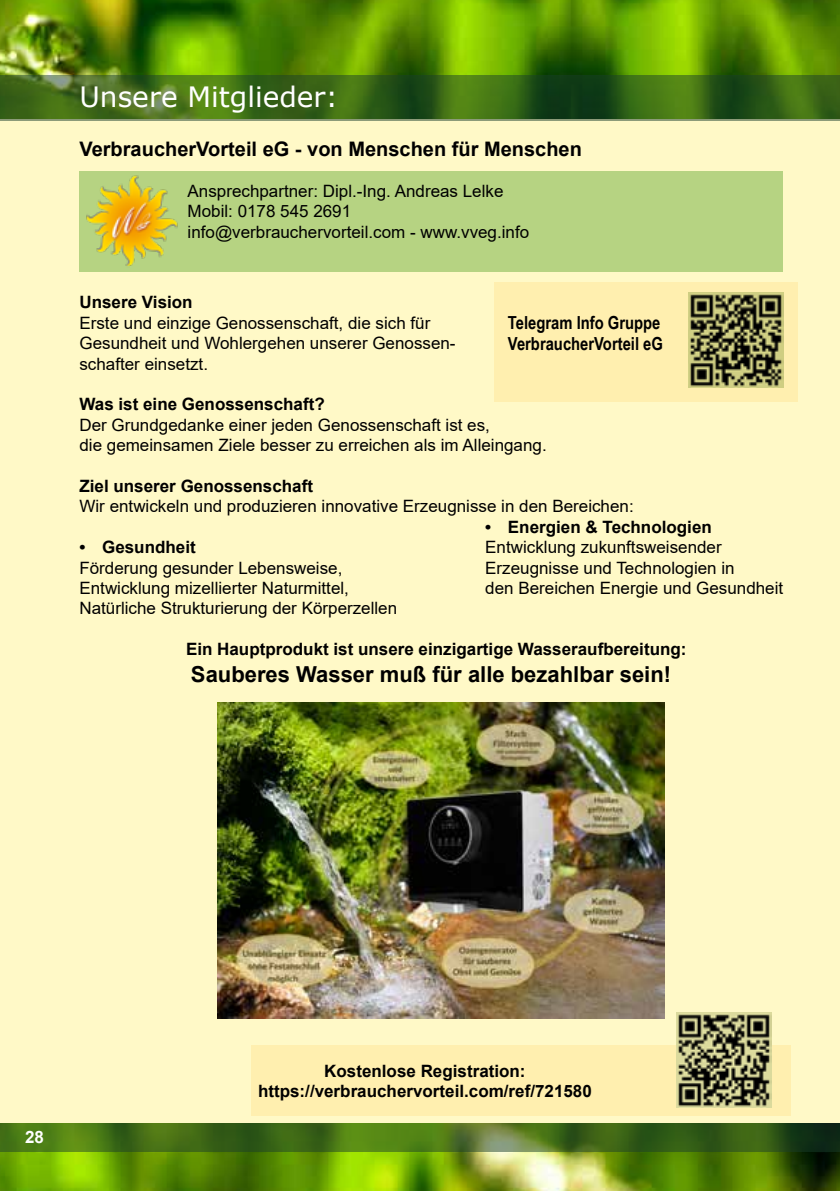
<style>
.page{position:relative;width:840px;height:1191px;background:#fff}
.page>*{position:absolute;margin:0;border:0;box-sizing:border-box;transform-origin:0 0}
.t1{font:28px "Verdana";color:#fff}
.t2{font:700 22px "Arial";color:#000}
.t3{font:700 20px "Arial";color:#000}
.t4{font:700 18px/21.6px "Arial Narrow";color:#000}
.t5{font:17px/20.4px "Arial";color:#000}
.t6{font:700 17px/20.4px "Arial";color:#000;text-align:center}
.t7{font:700 17px "Arial";color:#fff}
</style>
<div class="page">
<img style="left:0;top:0;width:839px;height:75px">
<img style="left:0;top:1151px;width:839px;height:40px">
<div style="left:0;top:119px;width:839px;height:1004px;background:#fff9c7"></div>
<svg style="left:0;top:75px;width:839px;height:45px;background:#3b671a"></svg>
<svg style="left:0;top:1123px;width:839px;height:28px;background:#426a1a"></svg>
<div style="left:251px;top:1045px;width:538px;height:70px;background:#ffefaf"></div>
<div style="left:494px;top:282px;width:303px;height:120px;background:#ffefaf"></div>
<div style="left:79px;top:171px;width:703px;height:101px;background:#b6d382"></div>
<img style="left:86px;top:175px;width:92px;height:91px">
<img style="left:217px;top:702px;width:446px;height:316px">
<img style="left:676px;top:1012px;width:95px;height:95px">
<img style="left:688px;top:292px;width:94px;height:95px">
<h1 class="t1" style="left:79px;top:77px;width:260px">Unsere Mitglieder:</h1>
<p class="t3" style="left:79px;top:135px;width:504px">VerbraucherVorteil eG - von Menschen für Menschen</p>
<p class="t5" style="left:187px;top:181px;width:343px">Ansprechpartner: Dipl.-Ing. Andreas Lelke<br>Mobil: 0178 545 2691 info@verbrauchervorteil.com - www.vveg.info</p>
<p class="t6" style="left:79px;top:292px;width:115px">Unsere Vision</p>
<p class="t5" style="left:79px;top:312px;width:377px">Erste und einzige Genossenschaft, die sich für<br>Gesundheit und Wohlergehen unserer Genossen&shy;schafter einsetzt.</p>
<p class="t6" style="left:79px;top:394px;width:246px">Was ist eine Genossenschaft?</p>
<p class="t5" style="left:79px;top:414px;width:468px">Der Grundgedanke einer jeden Genossenschaft ist es,<br>die gemeinsamen Ziele besser zu erreichen als im Alleingang.</p>
<p class="t6" style="left:79px;top:476px;width:235px">Ziel unserer Genossenschaft</p>
<p class="t5" style="left:79px;top:496px;width:555px">Wir entwickeln und produzieren innovative Erzeugnisse in den Bereichen:</p>
<p class="t6" style="left:79px;top:537px;width:118px">• Gesundheit</p>
<p class="t5" style="left:79px;top:557px;width:319px">Förderung gesunder Lebensweise,<br>Entwicklung mizellierter Naturmittel,<br>Natürliche Strukturierung der Körperzellen</p>
<p class="t6" style="left:186px;top:639px;width:501px">Ein Hauptprodukt ist unsere einzigartige Wasseraufbereitung:</p>
<p class="t2" style="left:191px;top:658px;width:481px">Sauberes Wasser muß für alle bezahlbar sein!</p>
<p class="t4" style="left:507px;top:311px;width:156px">Telegram Info Gruppe<br>VerbraucherVorteil eG</p>
<p class="t6" style="left:485px;top:517px;width:228px">• Energien &amp; Technologien</p>
<p class="t5" style="left:485px;top:537px;width:299px">Entwicklung zukunftsweisender<br>Erzeugnisse und Technologien in<br>den Bereichen Energie und Gesundheit</p>
<p class="t7" style="left:25px;top:1125px;width:20px">28</p>
<p class="t6" style="left:258px;top:1060px;width:335px">Kostenlose Registration: https://verbrauchervorteil.com/ref/721580</p>
</div>
